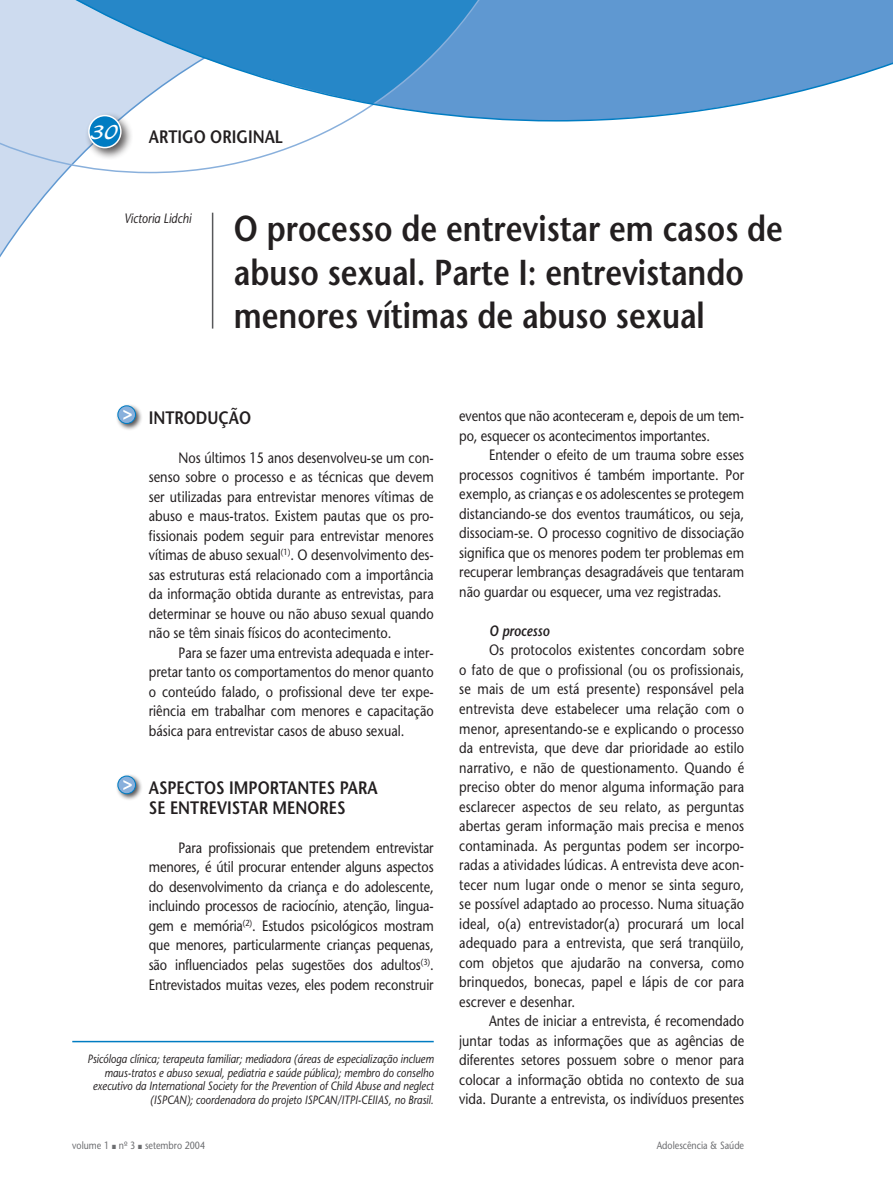
<style>
.page{position:relative;width:893px;height:1191px;background:#fff}
.page>*{position:absolute;margin:0;border:0;box-sizing:border-box;transform-origin:0 0}
.t1{font:600 36px/43.2px "Stone Sans";color:#231f20;scale:.85 1}
.t2{font:21px "Blacklight D";color:#fff}
.t3{font:600 18px/19.5px "Stone Sans";color:#231f20;scale:.85 1}
.t4{font:15px/19.5px "Stone Sans";color:#231f20;text-align:justify;scale:.85 1}
.t5{font:italic 600 15px "Stone Sans";color:#231f20;scale:.85 1}
.t6{font:italic 13.5px "Stone Sans";color:#231f20;scale:.85 1}
.t7{font:italic 12px/13.5px "Stone Sans";color:#231f20;text-align:right;scale:.85 1}
.t8{font:10.5px "Stone Sans";color:#6c6d70;scale:.85 1}
</style>
<div class="page">
<svg style="left:0;top:174px;width:64px;height:84px"></svg>
<svg style="left:0;top:0;width:346px;height:174px"></svg>
<div style="left:84px;top:111px;width:49px;height:49px;background:#231f20;opacity:.75"></div>
<div style="left:89px;top:116px;width:32px;height:32px;background:#007cc2;border-radius:50%"></div>
<div style="left:88px;top:115px;width:34px;height:33px;border:2px solid #fff;border-radius:50%"></div>
<svg style="left:31px;top:0;width:859px;height:122px"></svg>
<svg style="left:890px;top:0;width:3px;height:65px"></svg>
<hr style="left:212px;top:213px;width:1px;height:115px;background:#57585a">
<hr style="left:72px;top:1040px;width:362px;height:2px;background:#007cc2">
<div style="left:115px;top:403px;width:27px;height:27px;background:#231f20;opacity:.75"></div>
<svg style="left:118px;top:406px;width:18px;height:17px"></svg>
<div style="left:117px;top:405px;width:19px;height:19px;border:1px solid #007cc2;border-radius:50%"></div>
<svg style="left:123px;top:410px;width:9px;height:10px"></svg>
<div style="left:115px;top:773px;width:27px;height:27px;background:#231f20;opacity:.75"></div>
<svg style="left:118px;top:776px;width:18px;height:17px"></svg>
<div style="left:117px;top:775px;width:19px;height:19px;border:1px solid #007cc2;border-radius:50%"></div>
<svg style="left:123px;top:780px;width:9px;height:10px"></svg>
<h2 class="t2" style="left:91px;top:119px;width:28px">30</h2>
<p class="t3" style="left:149px;top:127px;width:159px">ARTIGO ORIGINAL</p>
<p class="t6" style="left:124px;top:210px;width:80px">Victoria Lidchi</p>
<h1 class="t1" style="left:234px;top:207px;width:647px">O processo de entrevistar em casos de abuso sexual. Parte I: entrevistando menores vítimas de abuso sexual</h1>
<p class="t3" style="left:149px;top:407px;width:122px">INTRODUÇÃO</p>
<p class="t4" style="left:149px;top:448px;width:337px;text-indent:30px">Nos últimos 15 anos desenvolveu-se um con&shy;senso sobre o processo e as técnicas que devem ser utilizadas para entrevistar menores vítimas de abuso e maus-tratos. Existem pautas que os pro&shy;fissionais podem seguir para entrevistar menores vítimas de abuso sexual<sup>(1)</sup>. O desenvolvimento des&shy;sas estruturas está relacionado com a importância da informação obtida durante as entrevistas, para determinar se houve ou não abuso sexual quando não se têm sinais físicos do acontecimento.</p>
<p class="t4" style="left:149px;top:643px;width:337px;text-indent:30px">Para se fazer uma entrevista adequada e inter&shy;pretar tanto os comportamentos do menor quanto o conteúdo falado, o profissional deve ter expe&shy;riência em trabalhar com menores e capacitação básica para entrevistar casos de abuso sexual.</p>
<p class="t3" style="left:149px;top:778px;width:271px">ASPECTOS IMPORTANTES PARA<br>SE ENTREVISTAR MENORES</p>
<p class="t4" style="left:149px;top:838px;width:337px;text-indent:30px">Para profissionais que pretendem entrevistar menores, é útil procurar entender alguns aspectos do desenvolvimento da criança e do adolescente, incluindo processos de raciocínio, atenção, lingua&shy;gem e memória<sup>(2)</sup>. Estudos psicológicos mostram que menores, particularmente crianças pequenas, são influenciados pelas sugestões dos adultos<sup>(3)</sup>.<br>Entrevistados muitas vezes, eles podem reconstruir</p>
<p class="t7" style="left:87px;top:1052px;width:409px">Psicóloga clínica; terapeuta familiar; mediadora (áreas de especialização incluem maus-tratos e abuso sexual, pediatria e saúde pública); membro do conselho executivo da International Society for the Prevention of Child Abuse and neglect (ISPCAN); coordenadora do projeto ISPCAN/ITPI-CEIIAS, no Brasil.</p>
<p class="t4" style="left:459px;top:406px;width:337px">eventos que não aconteceram e, depois de um tem&shy;po, esquecer os acontecimentos importantes.</p>
<p class="t4" style="left:459px;top:445px;width:337px;text-indent:30px">Entender o efeito de um trauma sobre esses processos cognitivos é também importante. Por exemplo, as crianças e os adolescentes se protegem distanciando-se dos eventos traumáticos, ou seja, dissociam-se. O processo cognitivo de dissociação significa que os menores podem ter problemas em recuperar lembranças desagradáveis que tentaram não guardar ou esquecer, uma vez registradas.</p>
<p class="t5" style="left:489px;top:621px;width:73px">O processo</p>
<p class="t4" style="left:459px;top:640px;width:337px;text-indent:30px">Os protocolos existentes concordam sobre o fato de que o profissional (ou os profissionais, se mais de um está presente) responsável pela entrevista deve estabelecer uma relação com o menor, apresentando-se e explicando o processo da entrevista, que deve dar prioridade ao estilo narrativo, e não de questionamento. Quando é preciso obter do menor alguma informação para esclarecer aspectos de seu relato, as perguntas abertas geram informação mais precisa e menos contaminada. As perguntas podem ser incorpo&shy;radas a atividades lúdicas. A entrevista deve acon&shy;tecer num lugar onde o menor se sinta seguro, se possível adaptado ao processo. Numa situação ideal, o(a) entrevistador(a) procurará um local adequado para a entrevista, que será tranqüilo, com objetos que ajudarão na conversa, como brinquedos, bonecas, papel e lápis de cor para escrever e desenhar.</p>
<p class="t4" style="left:459px;top:1011px;width:337px;text-indent:30px">Antes de iniciar a entrevista, é recomendado juntar todas as informações que as agências de diferentes setores possuem sobre o menor para colocar a informação obtida no contexto de sua vida. Durante a entrevista, os indivíduos presentes</p>
<p class="t8" style="left:72px;top:1139px;width:158px">volume 1 nº 3 setembro 2004</p>
<p class="t8" style="left:657px;top:1139px;width:104px">Adolescência &amp; Saúde</p>
</div>
